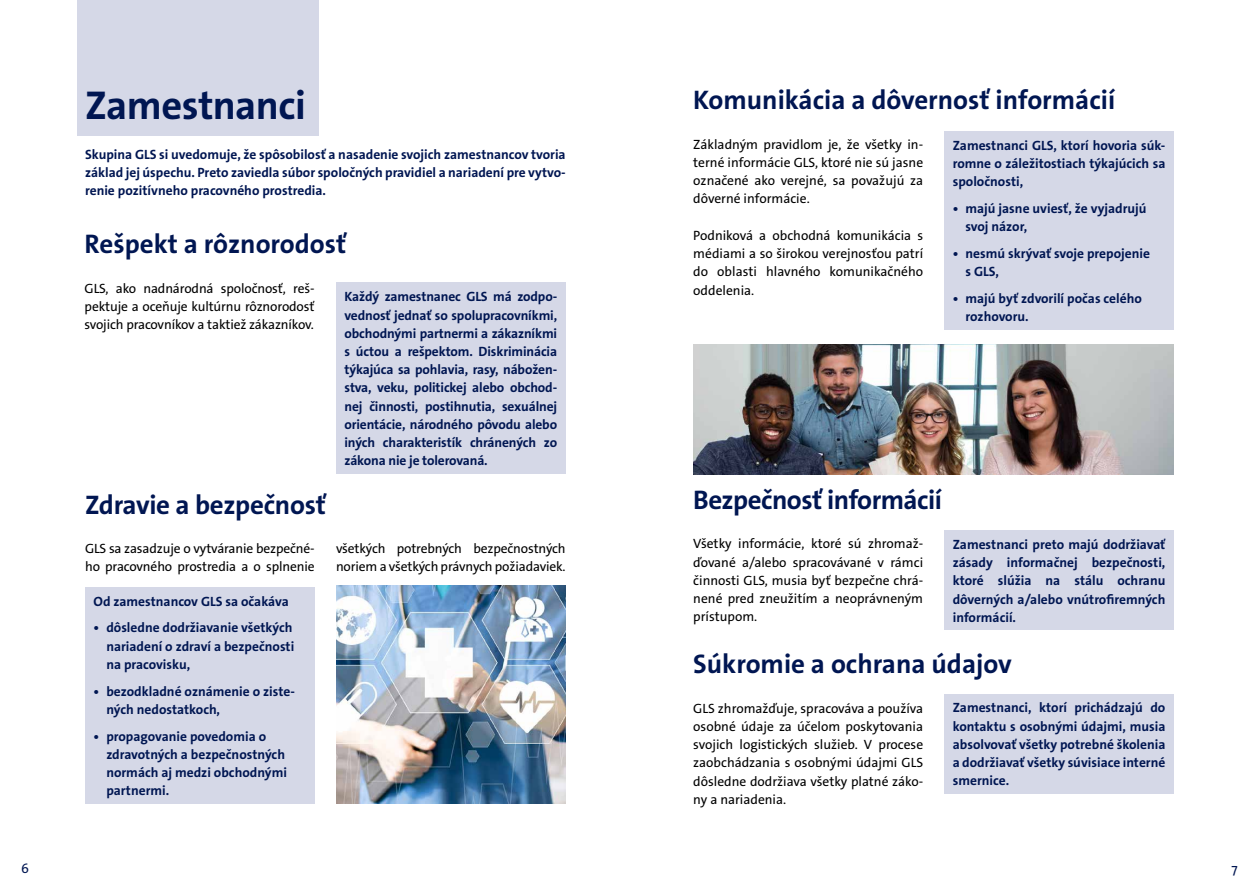
<style>
.page{position:relative;width:1259px;height:893px;background:#fff}
.page>*{position:absolute;margin:0;border:0;box-sizing:border-box;transform-origin:0 0}
.t1{font:700 40.5px "The Sans GLS";letter-spacing:-.015em;color:#001652}
.t2{font:700 27px "The Sans GLS";color:#001652}
.t3{font:700 27px "The Sans GLS";letter-spacing:-.02em;color:#001652}
.t4{font:700 13.5px/18.3px "The Sans GLS";color:#001652}
.t5{font:13.5px/18.3px "The Sans GLS";letter-spacing:-.01em;color:#000;text-align:justify}
.t6{font:13.5px "The Sans GLS";color:#001652}
</style>
<div class="page">
<div style="left:77px;top:0;width:242px;height:135px;background:#d5d8e7"></div>
<div style="left:85px;top:587px;width:230px;height:217px;background:#d5d8e7"></div>
<div style="left:336px;top:283px;width:230px;height:191px;background:#d5d8e7"></div>
<img style="left:336px;top:586px;width:230px;height:218px">
<img style="left:693px;top:345px;width:481px;height:130px">
<div style="left:944px;top:131px;width:230px;height:199px;background:#d5d8e7"></div>
<div style="left:944px;top:530px;width:230px;height:100px;background:#d5d8e7"></div>
<div style="left:944px;top:694px;width:230px;height:100px;background:#d5d8e7"></div>
<h1 class="t1" style="left:85px;top:80px;width:222px">Zamestnanci</h1>
<p class="t4" style="left:85px;top:145px;width:482px;text-align:justify">Skupina GLS si uvedomuje, že spôsobilosť a nasadenie svojich zamestnancov tvoria základ jej úspechu. Preto zaviedla súbor spoločných pravidiel a nariadení pre vytvo&shy;renie pozitívneho pracovného prostredia.</p>
<h2 class="t2" style="left:85px;top:227px;width:263px">Rešpekt a rôznorodosť</h2>
<p class="t5" style="left:85px;top:279px;width:231px">GLS, ako nadnárodná spoločnosť, reš&shy;pektuje a oceňuje kultúrnu rôznorodosť svojich pracovníkov a taktiež zákazníkov.</p>
<p class="t4" style="left:344px;top:288px;width:214px;text-align:justify">Každý zamestnanec GLS má zodpo&shy;vednosť jednať so spolupracovníkmi, obchodnými partnermi a zákazníkmi s úctou a rešpektom. Diskriminácia týkajúca sa pohlavia, rasy, nábožen&shy;stva, veku, politickej alebo obchod&shy;nej činnosti, postihnutia, sexuálnej orientácie, národného pôvodu alebo iných charakteristík chránených zo zákona nie je tolerovaná.</p>
<h2 class="t2" style="left:85px;top:487px;width:242px">Zdravie a bezpečnosť</h2>
<p class="t5" style="left:85px;top:540px;width:231px">GLS sa zasadzuje o vytváranie bezpečné&shy;ho pracovného prostredia a o splnenie</p>
<p class="t5" style="left:336px;top:540px;width:231px">všetkých potrebných bezpečnostných noriem a všetkých právnych požiadaviek.</p>
<p class="t4" style="left:94px;top:592px;width:197px">Od zamestnancov GLS sa očakáva</p>
<p class="t4" style="left:106px;top:619px;width:189px;text-indent:-13px">• dôsledne dodržiavanie všetkých nariadení o zdraví a bezpečnosti na pracovisku,</p>
<p class="t4" style="left:106px;top:682px;width:190px;text-indent:-13px">• bezodkladné oznámenie o ziste&shy;ných nedostatkoch,</p>
<p class="t4" style="left:106px;top:727px;width:182px;text-indent:-13px">• propagovanie povedomia o zdravotných a bezpečnostných normách aj medzi obchodnými partnermi.</p>
<h2 class="t2" style="left:693px;top:83px;width:423px">Komunikácia a dôvernosť informácií</h2>
<p class="t5" style="left:693px;top:135px;width:231px">Základným pravidlom je, že všetky in&shy;terné informácie GLS, ktoré nie sú jasne označené ako verejné, sa považujú za dôverné informácie.</p>
<p class="t5" style="left:693px;top:226px;width:231px">Podniková a obchodná komunikácia s médiami a so širokou verejnosťou patrí do oblasti hlavného komunikačného oddelenia.</p>
<p class="t4" style="left:952px;top:136px;width:214px;text-align:justify">Zamestnanci GLS, ktorí hovoria súk&shy;romne o záležitostiach týkajúcich sa spoločnosti,</p>
<p class="t4" style="left:965px;top:199px;width:183px;text-indent:-13px">• majú jasne uviesť, že vyjadrujú svoj názor,</p>
<p class="t4" style="left:965px;top:244px;width:186px;text-indent:-13px">• nesmú skrývať svoje prepojenie s GLS,</p>
<p class="t4" style="left:965px;top:289px;width:178px;text-indent:-13px">• majú byť zdvorilí počas celého rozhovoru.</p>
<h2 class="t3" style="left:693px;top:482px;width:250px">Bezpečnosť informácií</h2>
<p class="t5" style="left:693px;top:535px;width:231px">Všetky informácie, ktoré sú zhromaž&shy;ďované a/alebo spracovávané v rámci činnosti GLS, musia byť bezpečne chrá&shy;nené pred zneužitím a neoprávneným prístupom.</p>
<h2 class="t2" style="left:693px;top:647px;width:320px">Súkromie a ochrana údajov</h2>
<p class="t5" style="left:693px;top:699px;width:231px">GLS zhromažďuje, spracováva a používa osobné údaje za účelom poskytovania svojich logistických služieb. V procese zaobchádzania s osobnými údajmi GLS dôsledne dodržiava všetky platné záko&shy;ny a nariadenia.</p>
<p class="t4" style="left:952px;top:535px;width:214px;text-align:justify">Zamestnanci preto majú dodržiavať zásady informačnej bezpečnosti, ktoré slúžia na stálu ochranu dôverných a/alebo vnútrofiremných informácií.</p>
<p class="t4" style="left:952px;top:699px;width:214px;text-align:justify">Zamestnanci, ktorí prichádzajú do kontaktu s osobnými údajmi, musia absolvovať všetky potrebné školenia a dodržiavať všetky súvisiace interné smernice.</p>
<p class="t6" style="left:21px;top:860px;width:9px">6</p>
<p class="t6" style="left:1231px;top:860px;width:8px">7</p>
</div>
